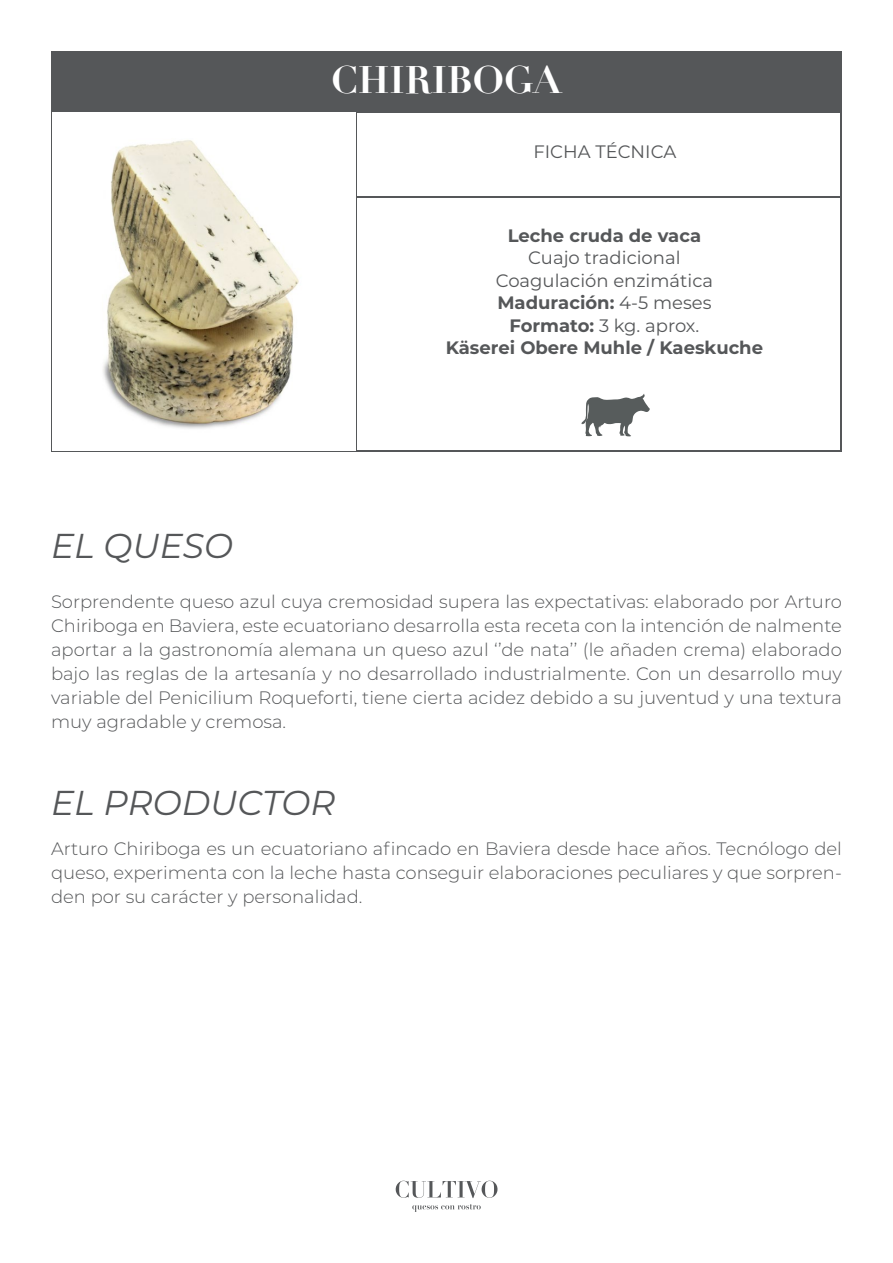
<style>
.page{position:relative;width:893px;height:1263px;background:#fff}
.page>*{position:absolute;margin:0;border:0;box-sizing:border-box;transform-origin:0 0}
.t1{font:700 37.5px "Didot";color:#fff}
.t2{font:italic 34.5px "Montserrat";color:#555759}
.t3{font:300 18px/24px "Montserrat";color:#555759;text-align:justify}
.t4{font:18px/22.5px "Montserrat";color:#555759;text-align:center}
.t5{font:700 18px "Montserrat";color:#555759}
.s1{font-weight:700}
</style>
<div class="page">
<div style="left:51px;top:51px;width:791px;height:62px;background:#555759"></div>
<hr style="left:51px;top:103px;width:2px;height:348px;background:#555759">
<hr style="left:356px;top:105px;width:1px;height:346px;background:#555759">
<hr style="left:840px;top:103px;width:2px;height:348px;background:#555759">
<hr style="left:51px;top:450px;width:791px;height:1px;background:#555759">
<hr style="left:356px;top:196px;width:485px;height:2px;background:#555759">
<svg style="left:396px;top:1181px;width:101px;height:17px"></svg>
<svg style="left:412px;top:1204px;width:69px;height:8px"></svg>
<img style="left:103px;top:140px;width:196px;height:289px">
<svg style="left:581px;top:394px;width:69px;height:43px"></svg>
<h1 class="t1" style="left:331px;top:57px;width:232px">CHIRIBOGA</h1>
<p class="t4" style="left:533px;top:140px;width:144px">FICHA TÉCNICA</p>
<h2 class="t2" style="left:51px;top:522px;width:183px">EL QUESO</h2>
<p class="t5" style="left:508px;top:222px;width:195px">Leche cruda de vaca</p>
<p class="t4" style="left:446px;top:246px;width:319px">Cuajo tradicional<br>Coagulación enzimática<br><span class="s1">Maduración:</span> 4-5 meses<br><span class="s1">Formato:</span> 3 kg. aprox.<br><span class="s1">Käserei Obere Muhle / Kaeskuche</span></p>
<p class="t3" style="left:51px;top:589px;width:792px">Sorprendente queso azul cuya cremosidad supera las expectativas: elaborado por Arturo Chiriboga en Baviera, este ecuatoriano desarrolla esta receta con la intención de nalmente aportar a la gastronomía alemana un queso azul ‘’de nata’’ (le añaden crema) elaborado bajo las reglas de la artesanía y no desarrollado industrialmente. Con un desarrollo muy variable del Penicilium Roqueforti, tiene cierta acidez debido a su juventud y una textura muy agradable y cremosa.</p>
<h2 class="t2" style="left:51px;top:779px;width:286px">EL PRODUCTOR</h2>
<p class="t3" style="left:51px;top:836px;width:792px">Arturo Chiriboga es un ecuatoriano afincado en Baviera desde hace años. Tecnólogo del queso, experimenta con la leche hasta conseguir elaboraciones peculiares y que sorpren&shy;den por su carácter y personalidad.</p>
</div>
